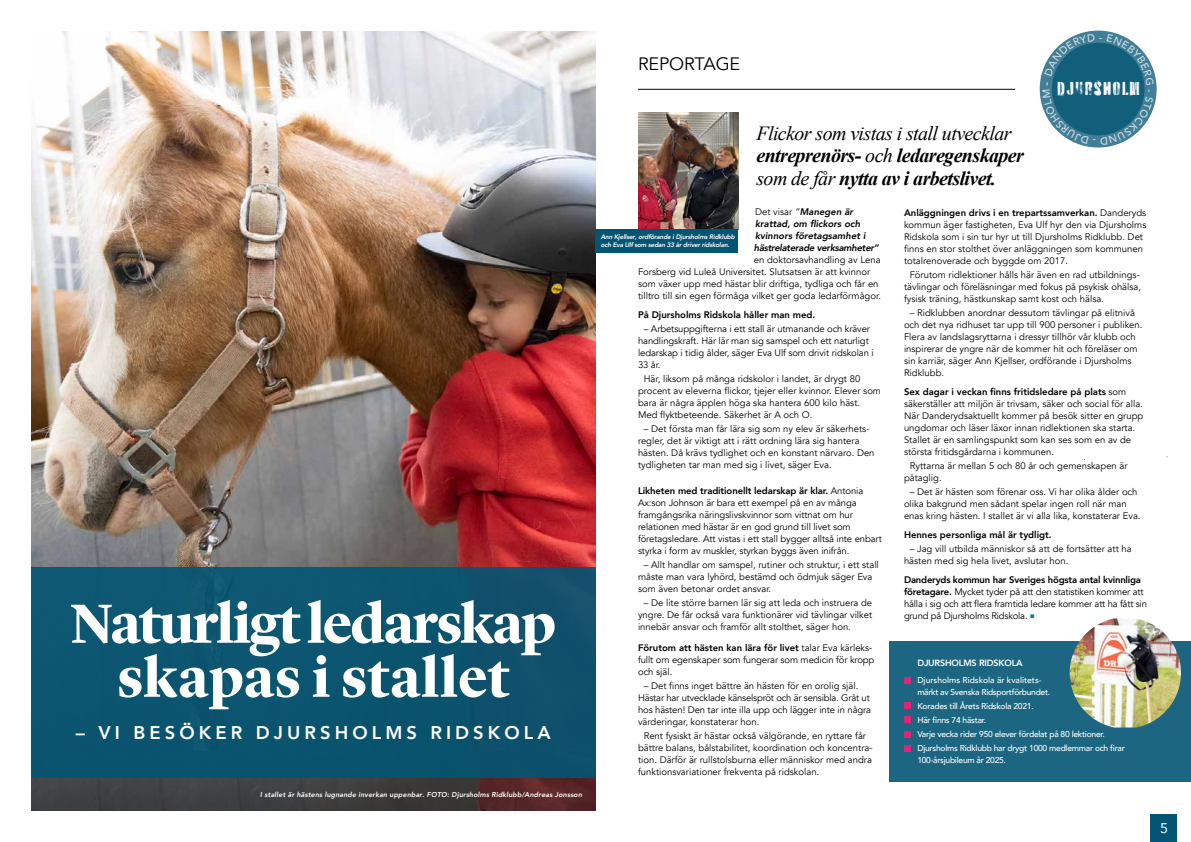
<style>
.page{position:relative;width:1191px;height:842px;background:#fff}
.page>*{position:absolute;margin:0;border:0;box-sizing:border-box;transform-origin:0 0}
.t1{font:700 57.2px/54px "Lyon Display";letter-spacing:-.025em;color:#fff;text-align:center}
.t2{font:italic 700 20px/22.5px "Times New Roman";letter-spacing:-.03em;color:#000}
.t3{font:18.7px "Battery Park";letter-spacing:-.02em;color:#fff}
.t4{font:800 18.4px "Avenir";letter-spacing:.22em;color:#fff}
.t5{font:18px "Avenir";letter-spacing:-.01em;color:#000}
.t6{font:14px "Avenir";color:#fff}
.t7{font:9.5px/12px "Avenir";color:#000}
.t8{font:9.5px/12px "Avenir";letter-spacing:-.02em;color:#000}
.t9{font:italic 800 9.5px/12px "Avenir";color:#000}
.t10{font:800 9.5px "Avenir";color:#000}
.t11{font:800 9px "Avenir";letter-spacing:-.02em;color:#fff}
.t12{font:500 8.5px/14px "Avenir";letter-spacing:-.03em;color:#fff}
.t13{font:italic 800 7px "Avenir";letter-spacing:.02em;color:#fff}
.t14{font:italic 800 6.5px/7.8px "Avenir";letter-spacing:-.03em;color:#fff}
.s1{font-weight:400}
.s2{font-weight:800}
.s3{font-weight:400;font-style:normal}
</style>
<div class="page">
<div style="left:1150px;top:814px;width:27px;height:28px;background:#035573"></div>
<img style="left:31px;top:31px;width:564px;height:501px">
<hr style="left:638px;top:89px;width:377px;height:1px;background:#000">
<img style="left:638px;top:113px;width:100px;height:116px">
<div style="left:595px;top:229px;width:143px;height:24px;background:#035573"></div>
<div style="left:889px;top:641px;width:302px;height:140px;background:#1c6681"></div>
<svg style="left:904px;top:677px;width:6px;height:6px"></svg>
<svg style="left:904px;top:703px;width:6px;height:6px"></svg>
<svg style="left:904px;top:731px;width:6px;height:6px"></svg>
<svg style="left:904px;top:745px;width:6px;height:6px"></svg>
<div style="left:904px;top:716px;width:6px;height:7px;background:#e32377"></div>
<img style="left:1069px;top:618px;width:112px;height:109px">
<svg style="left:31px;top:532px;width:564px;height:279px;background:#664f4f"></svg>
<div style="left:31px;top:567px;width:564px;height:211px;background:#0c546f"></div>
<svg style="left:1042px;top:33px;width:112px;height:112px"></svg>
<h1 class="t1" style="left:71px;top:592px;width:487px">Naturligt ledarskap skapas i stallet</h1>
<h3 class="t4" style="left:76px;top:718px;width:476px">– VI BESÖKER DJURSHOLMS RIDSKOLA</h3>
<p class="t13" style="left:260px;top:790px;width:323px">I stallet är hästens lugnande inverkan uppenbar. FOTO: Djursholms Ridklubb/Andreas Jonsson</p>
<h3 class="t5" style="left:638px;top:54px;width:104px">REPORTAGE</h3>
<h3 class="t3" style="left:1056px;top:76px;width:85px">Djursholm</h3>
<h2 class="t2" style="left:756px;top:121px;width:269px"><span class="s1">Flickor som vistas i stall utvecklar </span>entreprenörs- <span class="s1">och</span> ledaregenskaper <span class="s1">som de får</span> nytta av i arbetslivet.</h2>
<p class="t7" style="left:904px;top:207px;width:244px"><span class="s2">Anläggningen drivs i en trepartssamverkan.</span> Danderyds kommun äger fastigheten, Eva Ulf hyr den via Djursholms Ridskola som i sin tur hyr ut till Djursholms Ridklubb. Det finns en stor stolthet över anläggningen som kommunen totalrenoverade och byggde om 2017.</p>
<p class="t7" style="left:904px;top:269px;width:239px;text-indent:6px">Förutom ridlektioner hålls här även en rad utbildnings&shy;tävlingar och föreläsningar med fokus på psykisk ohälsa, fysisk träning, hästkunskap samt kost och hälsa.</p>
<p class="t7" style="left:904px;top:307px;width:240px;text-indent:6px">– Ridklubben anordnar dessutom tävlingar på elitnivå och det nya ridhuset tar upp till 900 personer i publiken.<br>Flera av landslagsryttarna i dressyr tillhör vår klubb och inspirerar de yngre när de kommer hit och föreläser om sin karriär, säger Ann Kjellser, ordförande i Djursholms Ridklubb.</p>
<p class="t7" style="left:904px;top:386px;width:241px"><span class="s2">Sex dagar i veckan finns fritidsledare på plats</span> som säkerställer att miljön är trivsam, säker och social för alla.<br>När Danderydsaktuellt kommer på besök sitter en grupp ungdomar och läser läxor innan ridlektionen ska starta.<br>Stallet är en samlingspunkt som kan ses som en av de största fritidsgårdarna i kommunen.</p>
<p class="t7" style="left:904px;top:460px;width:225px;text-indent:6px">Ryttarna är mellan 5 och 80 år och gemenskapen är påtaglig.</p>
<p class="t7" style="left:904px;top:486px;width:238px;text-indent:6px">– Det är hästen som förenar oss. Vi har olika ålder och olika bakgrund men sådant spelar ingen roll när man enas kring hästen. I stallet är vi alla lika, konstaterar Eva.</p>
<p class="t10" style="left:904px;top:527px;width:149px">Hennes personliga mål är tydligt.</p>
<p class="t7" style="left:904px;top:543px;width:229px;text-indent:6px">– Jag vill utbilda människor så att de fortsätter att ha hästen med sig hela livet, avslutar hon.</p>
<p class="t8" style="left:904px;top:574px;width:244px"><span class="s2">Danderyds kommun har Sveriges högsta antal kvinnliga företagare.</span> Mycket tyder på att den statistiken kommer att hålla i sig och att flera framtida ledare kommer att ha fått sin grund på Djursholms Ridskola.</p>
<p class="t9" style="left:754px;top:206px;width:126px"><span class="s3">Det visar</span> <span class="s1">”</span>Manegen är krattad, om flickors och kvinnors företagsamhet i hästrelaterade verksamheter”</p>
<p class="t7" style="left:638px;top:254px;width:244px;text-indent:116px">en doktorsavhandling av Lena Forsberg vid Luleå Universitet. Slutsatsen är att kvinnor som växer upp med hästar blir driftiga, tydliga och får en tilltro till sin egen förmåga vilket ger goda ledarförmågor.</p>
<p class="t10" style="left:638px;top:308px;width:179px">På Djursholms Ridskola håller man med.</p>
<p class="t7" style="left:638px;top:323px;width:237px;text-indent:6px">– Arbetsuppgifterna i ett stall är utmanande och kräver handlingskraft. Här lär man sig samspel och ett naturligt ledarskap i tidig ålder, säger Eva Ulf som drivit ridskolan i 33 år.</p>
<p class="t7" style="left:638px;top:373px;width:244px;text-indent:6px">Här, liksom på många ridskolor i landet, är drygt 80 procent av eleverna flickor, tjejer eller kvinnor. Elever som bara är några äpplen höga ska hantera 600 kilo häst.<br>Med flyktbeteende. Säkerhet är A och O.</p>
<p class="t7" style="left:638px;top:423px;width:238px;text-indent:6px">– Det första man får lära sig som ny elev är säkerhets&shy;regler, det är viktigt att i rätt ordning lära sig hantera hästen. Då krävs tydlighet och en konstant närvaro. Den tydligheten tar man med sig i livet, säger Eva.</p>
<p class="t7" style="left:638px;top:485px;width:245px"><span class="s2">Likheten med traditionellt ledarskap är klar.</span> Antonia Ax:son Johnson är bara ett exempel på en av många framgångsrika näringslivskvinnor som vittnat om hur relationen med hästar är en god grund till livet som företagsledare. Att vistas i ett stall bygger alltså inte enbart styrka i form av muskler, styrkan byggs även inifrån.</p>
<p class="t7" style="left:638px;top:559px;width:242px;text-indent:6px">– Allt handlar om samspel, rutiner och struktur, i ett stall måste man vara lyhörd, bestämd och ödmjuk säger Eva som även betonar ordet ansvar.</p>
<p class="t7" style="left:638px;top:597px;width:236px;text-align:justify;text-indent:6px">– De lite större barnen lär sig att leda och instruera de yngre. De får också vara funktionärer vid tävlingar vilket innebär ansvar och framför allt stolthet, säger hon.</p>
<p class="t7" style="left:638px;top:642px;width:238px"><span class="s2">Förutom att hästen kan lära för livet</span> talar Eva kärleks&shy;fullt om egenskaper som fungerar som medicin för kropp och själ.</p>
<p class="t7" style="left:638px;top:680px;width:235px;text-indent:6px">– Det finns inget bättre än hästen för en orolig själ.<br>Hästar har utvecklade känselspröt och är sensibla. Gråt ut hos hästen! Den tar inte illa upp och lägger inte in några värderingar, konstaterar hon.</p>
<p class="t7" style="left:638px;top:730px;width:236px;text-indent:6px">Rent fysiskt är hästar också välgörande, en ryttare får bättre balans, bålstabilitet, koordination och koncentra&shy;tion. Därför är rullstolsburna eller människor med andra funktionsvariationer frekventa på ridskolan.</p>
<p class="t14" style="left:601px;top:233px;width:136px">Ann Kjellser, ordförande i Djursholms Ridklubb och Eva Ulf som sedan 33 år driver ridskolan.</p>
<p class="t11" style="left:917px;top:656px;width:107px">DJURSHOLMS RIDSKOLA</p>
<p class="t12" style="left:917px;top:674px;width:134px;line-height:12px">Djursholms Ridskola är kvalitets&shy;märkt av Svenska Ridsportförbundet.</p>
<p class="t12" style="left:917px;top:699px;width:209px">Korades till Årets Ridskola 2021.<br>Här finns 74 hästar.<br>Varje vecka rider 950 elever fördelat på 80 lektioner.<br>Djursholms Ridklubb har drygt 1000 medlemmar och firar</p>
<p class="t12" style="left:917px;top:753px;width:90px">100-årsjubileum år 2025.</p>
<h3 class="t6" style="left:1160px;top:816px;width:9px">5</h3>
</div>
